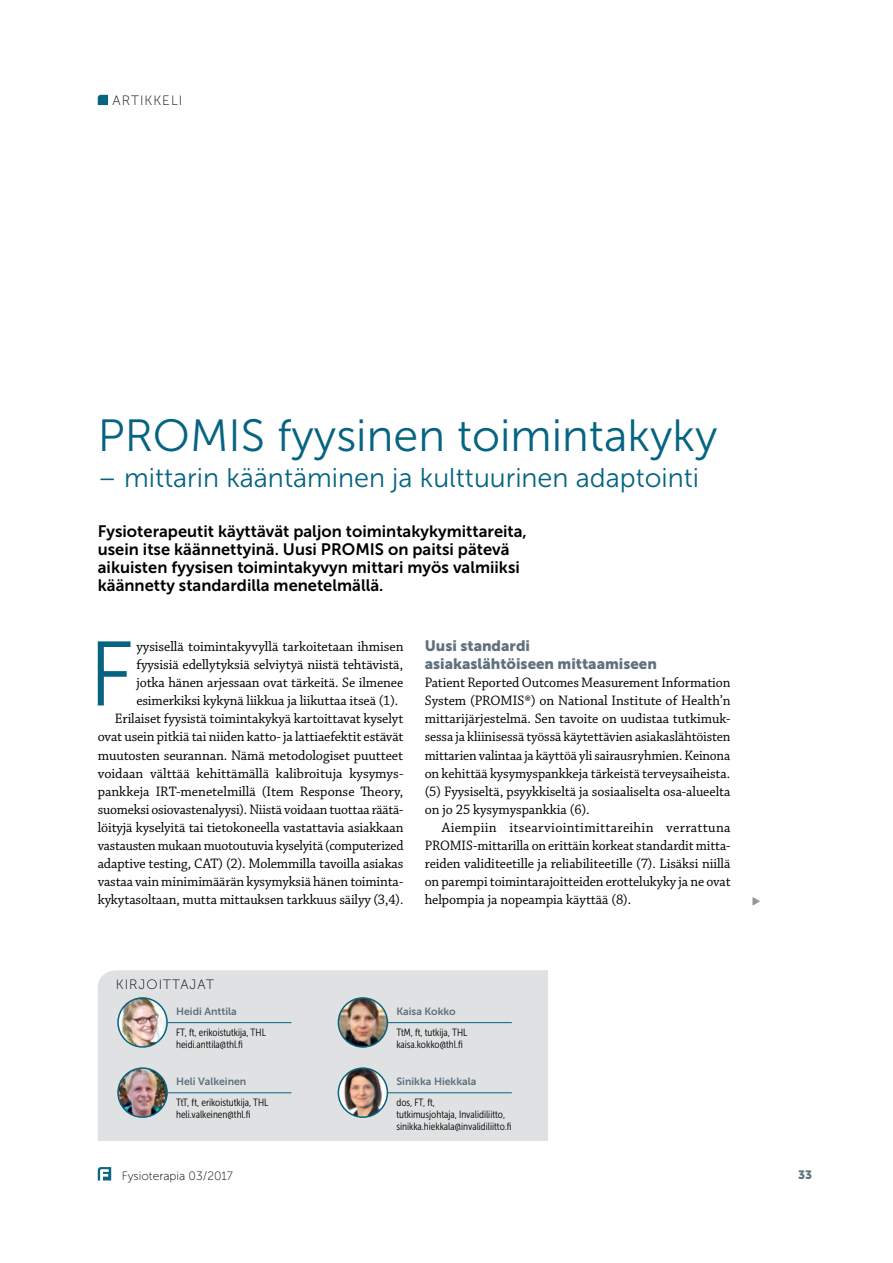
<style>
.page{position:relative;width:893px;height:1263px;background:#fff}
.page>*{position:absolute;margin:0;border:0;box-sizing:border-box;transform-origin:0 0}
.t1{font:91.2px "Museo Sans 300";color:#066481}
.t2{font:45px "Museo Sans 300";color:#066481}
.t3{font:27px "Museo Sans 300";color:#066481}
.t4{font:16.5px/18px "Museo Sans 700";color:#000}
.t5{font:15px/18px "Museo Sans 900";color:#5e717c}
.t6{font:14.4px/18px "Chaparral Pro";letter-spacing:-.01em;color:#000;text-align:justify}
.t7{font:14.4px/18px "Chaparral Pro";letter-spacing:-.01em;color:#000;text-align:justify;scale:.96 1}
.t8{font:14.4px "Chaparral Pro";letter-spacing:-.01em;color:#000;scale:.95 1}
.t9{font:14.4px "Chaparral Pro";letter-spacing:-.01em;color:#000;scale:.94 1}
.t10{font:13.5px "Museo Sans 100";letter-spacing:.075em;color:#000}
.t11{font:12px "Museo Sans 100";color:#000}
.t12{font:12px "Museo Sans 900";color:#5e717c}
.t13{font:10.5px/12px "Museo Sans Cond 300";color:#000}
.t14{font:10.5px "Museo Sans 700";color:#5e717c}
</style>
<div class="page">
<div style="left:98px;top:970px;width:450px;height:171px;background:#e0e1e2"></div>
<svg style="left:98px;top:1167px;width:13px;height:14px"></svg>
<svg style="left:98px;top:95px;width:10px;height:10px"></svg>
<hr style="left:168px;top:1022px;width:123px;height:1px;background:#066481">
<img style="left:118px;top:998px;width:49px;height:49px;border-radius:25px">
<div style="left:117px;top:997px;width:51px;height:51px;border:2px solid #066481;border-radius:50%"></div>
<hr style="left:388px;top:1092px;width:124px;height:1px;background:#066481">
<img style="left:338px;top:1068px;width:49px;height:49px;border-radius:25px">
<div style="left:338px;top:1067px;width:50px;height:51px;border:2px solid #066481;border-radius:50%"></div>
<hr style="left:388px;top:1022px;width:124px;height:1px;background:#066481">
<img style="left:338px;top:998px;width:49px;height:49px;border-radius:25px">
<div style="left:338px;top:997px;width:50px;height:51px;border:2px solid #066481;border-radius:50%"></div>
<hr style="left:168px;top:1092px;width:123px;height:1px;background:#066481">
<img style="left:118px;top:1068px;width:49px;height:49px;border-radius:25px">
<div style="left:117px;top:1067px;width:51px;height:51px;border:2px solid #066481;border-radius:50%"></div>
<p class="t10" style="left:113px;top:93px;width:71px">ARTIKKELI</p>
<h2 class="t2" style="left:98px;top:412px;width:621px">PROMIS fyysinen toimintakyky</h2>
<h3 class="t3" style="left:98px;top:463px;width:603px">– mittarin kääntäminen ja kulttuurinen adaptointi</h3>
<p class="t4" style="left:98px;top:522px;width:431px">Fysioterapeutit käyttävät paljon toimintakykymittareita, usein itse käännettyinä. Uusi PROMIS on paitsi pätevä aikuisten fyysisen toimintakyvyn mittari myös valmiiksi käännetty standardilla menetelmällä.</p>
<h1 class="t1" style="left:89px;top:625px;width:47px">F</h1>
<p class="t6" style="left:136px;top:638px;width:269px">yysisellä toimintakyvyllä tarkoitetaan ihmisen</p>
<p class="t6" style="left:136px;top:656px;width:268px">fyysisiä edellytyksiä selviytyä niistä tehtävistä,</p>
<p class="t6" style="left:136px;top:674px;width:268px">jotka hänen arjessaan ovat tärkeitä. Se ilmenee</p>
<p class="t6" style="left:136px;top:692px;width:263px">esimerkiksi kykynä liikkua ja liikuttaa itseä (1).</p>
<p class="t6" style="left:115px;top:710px;width:290px">Erilaiset fyysistä toimintakykyä kartoittavat kyselyt</p>
<p class="t6" style="left:98px;top:728px;width:307px">ovat usein pitkiä tai niiden katto- ja lattiaefektit estävät</p>
<p class="t6" style="left:98px;top:746px;width:307px">muutosten seurannan. Nämä metodologiset puutteet</p>
<p class="t6" style="left:98px;top:764px;width:307px">voidaan välttää kehittämällä kalibroituja kysymys-</p>
<p class="t6" style="left:98px;top:782px;width:307px">pankkeja IRT-menetelmillä (Item Response Theory,</p>
<p class="t8" style="left:98px;top:801px;width:323px">suomeksi osiovastenalyysi). Niistä voidaan tuottaa räätä-</p>
<p class="t6" style="left:98px;top:818px;width:307px">löityjä kyselyitä tai tietokoneella vastattavia asiakkaan</p>
<p class="t9" style="left:98px;top:837px;width:327px">vastausten mukaan muotoutuvia kyselyitä (computerized</p>
<p class="t6" style="left:98px;top:854px;width:307px">adaptive testing, CAT) (2). Molemmilla tavoilla asiakas</p>
<p class="t6" style="left:98px;top:872px;width:307px">vastaa vain minimimäärän kysymyksiä hänen toiminta-</p>
<p class="t6" style="left:98px;top:890px;width:307px">kykytasoltaan, mutta mittauksen tarkkuus säilyy (3,4).</p>
<p class="t5" style="left:425px;top:637px;width:234px">Uusi standardi asiakaslähtöiseen mittaamiseen</p>
<p class="t7" style="left:425px;top:674px;width:320px">Patient Reported Outcomes Measurement Information System (PROMIS®) on National Institute of Health’n mittarijärjestelmä. Sen tavoite on uudistaa tutkimuk&shy;sessa ja kliinisessä työssä käytettävien asiakaslähtöisten mittarien valintaa ja käyttöä yli sairausryhmien. Keinona on kehittää kysymyspankkeja tärkeistä terveysaiheista. (5) Fyysiseltä, psyykkiseltä ja sosiaaliselta osa-alueelta on jo 25 kysymyspankkia (6).</p>
<p class="t6" style="left:425px;top:818px;width:307px;text-indent:17px">Aiempiin itsearviointimittareihin verrattuna PROMIS-mittarilla on erittäin korkeat standardit mitta&shy;reiden validiteetille ja reliabiliteetille (7). Lisäksi niillä on parempi toimintarajoitteiden erottelukyky ja ne ovat helpompia ja nopeampia käyttää (8).</p>
<p class="t10" style="left:116px;top:977px;width:99px">KIRJOITTAJAT</p>
<p class="t14" style="left:176px;top:1006px;width:62px">Heidi Anttila</p>
<p class="t13" style="left:176px;top:1026px;width:91px">FT, ft, erikoistutkija, THL heidi.anttila@thl.fi</p>
<p class="t14" style="left:176px;top:1076px;width:72px">Heli Valkeinen</p>
<p class="t13" style="left:176px;top:1096px;width:94px">TtT, ft, erikoistutkija, THL heli.valkeinen@thl.fi</p>
<p class="t14" style="left:396px;top:1006px;width:61px">Kaisa Kokko</p>
<p class="t13" style="left:396px;top:1026px;width:72px">TtM, ft, tutkija, THL kaisa.kokko@thl.fi</p>
<p class="t14" style="left:396px;top:1076px;width:82px">Sinikka Hiekkala</p>
<p class="t13" style="left:396px;top:1096px;width:117px">dos, FT, ft,<br>tutkimusjohtaja, Invalidiliitto, sinikka.hiekkala@invalidiliitto.fi</p>
<p class="t11" style="left:122px;top:1169px;width:113px">Fysioterapia 03/2017</p>
<p class="t12" style="left:798px;top:1168px;width:16px">33</p>
</div>
